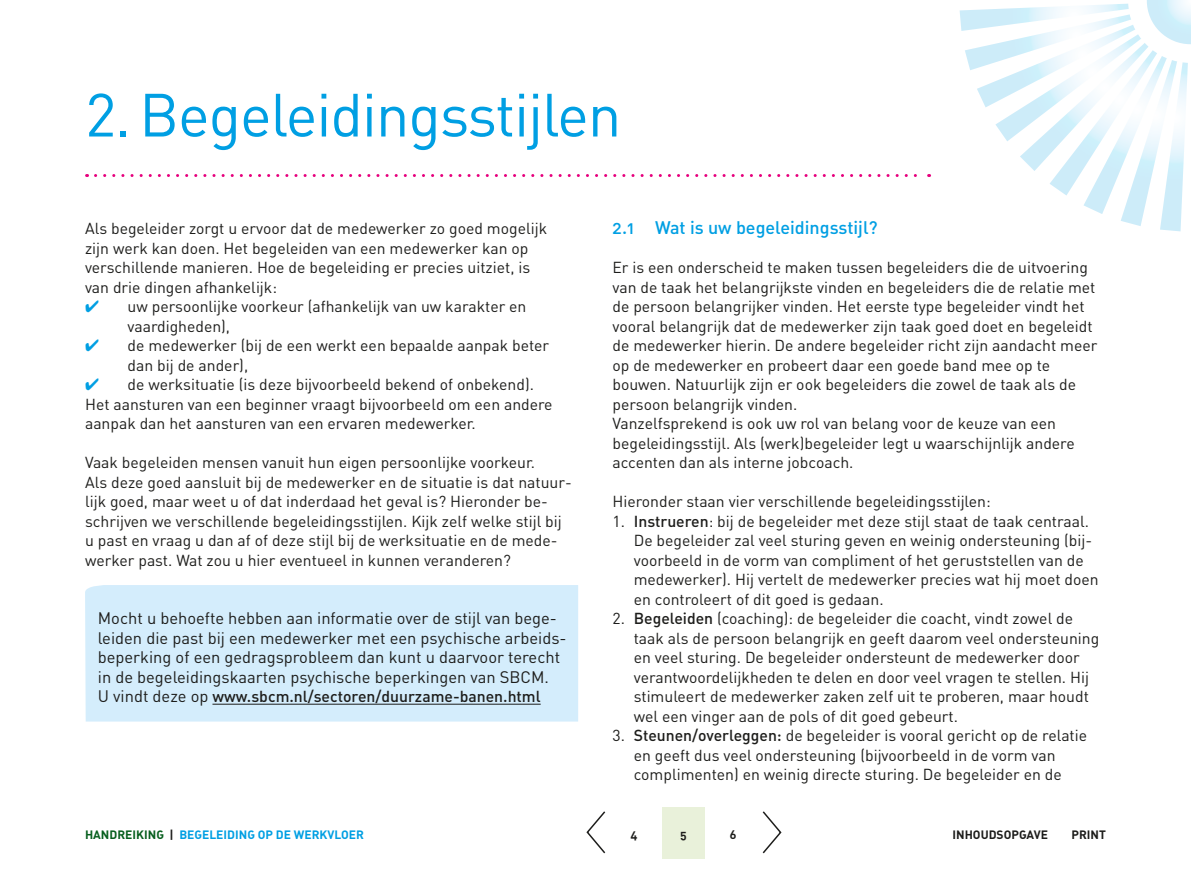
<style>
.page{position:relative;width:1191px;height:893px;background:#fff}
.page>*{position:absolute;margin:0;border:0;box-sizing:border-box;transform-origin:0 0}
.t1{font:60px "DIN";letter-spacing:-.02em;color:#009fe3}
.t2{font:18px "DIN Medium Alternate";color:#009fe3}
.t3{font:16.5px/19.5px "DIN";color:#1d1d1b}
.t4{font:15.75px/19.5px "DIN";color:#1d1d1b}
.t5{font:15.75px "DIN Medium Alternate";color:#1d1d1b}
.t6{font:12px "DIN Bold Alternate";color:#009fe3}
.t7{font:12px "DIN Bold Alternate";color:#1d1d1b}
.s1{color:#009fe3}
.s2{font-family:"DIN";font-size:16.5px}
.s3{font-family:"DIN Medium Alternate"}
.s4{color:#075f1e}
.s5{color:#1d1d1b}
</style>
<div class="page">
<div style="left:662px;top:808px;width:43px;height:51px;background:#e9f1da"></div>
<svg style="left:586px;top:811px;width:20px;height:43px"></svg>
<svg style="left:762px;top:811px;width:20px;height:43px"></svg>
<div style="left:85px;top:585px;width:493px;height:137px;background:#d4edfc"></div>
<svg style="left:95px;top:174px;width:834px;height:3px"></svg>
<hr style="left:212px;top:704px;width:328px;height:1px;background:#1d1d1b">
<svg style="left:959px;top:0;width:232px;height:231px"></svg>
<h1 class="t1" style="left:85px;top:77px;width:538px">2.Begeleidingsstijlen</h1>
<p class="t4" style="left:85px;top:218px;width:463px">Als begeleider zorgt u ervoor dat de medewerker zo goed mogelijk zijn werk kan doen. Het begeleiden van een medewerker kan op verschillende manieren. Hoe de begeleiding er precies uitziet, is van drie dingen afhankelijk:</p>
<p class="t4" style="left:128px;top:296px;width:400px;text-indent:-43px"><span class="s1">✔</span> uw persoonlijke voorkeur (afhankelijk van uw karakter en vaardigheden),</p>
<p class="t4" style="left:128px;top:335px;width:423px;text-indent:-43px"><span class="s1">✔</span> de medewerker (bij de een werkt een bepaalde aanpak beter dan bij de ander),</p>
<p class="t4" style="left:85px;top:374px;width:469px"><span class="s1">✔</span> de werksituatie (is deze bijvoorbeeld bekend of onbekend).<br>Het aansturen van een beginner vraagt bijvoorbeeld om een andere aanpak dan het aansturen van een ervaren medewerker.</p>
<p class="t4" style="left:85px;top:452px;width:488px">Vaak begeleiden mensen vanuit hun eigen persoonlijke voorkeur.<br>Als deze goed aansluit bij de medewerker en de situatie is dat natuur&shy;lijk goed, maar weet u of dat inderdaad het geval is? Hieronder be&shy;schrijven we verschillende begeleidingsstijlen. Kijk zelf welke stijl bij u past en vraag u dan af of deze stijl bij de werksituatie en de mede&shy;werker past. Wat zou u hier eventueel in kunnen veranderen?</p>
<p class="t3" style="left:98px;top:608px;width:470px">Mocht u behoefte hebben aan informatie over de stijl van bege&shy;leiden die past bij een medewerker met een psychische arbeids&shy;beperking of een gedragsprobleem dan kunt u daarvoor terecht in de begeleidingskaarten psychische beperkingen van SBCM.</p>
<p class="t5" style="left:98px;top:686px;width:444px"><span class="s2">U vindt deze op</span> www.sbcm.nl/sectoren/duurzame-banen.html</p>
<p class="t2" style="left:612px;top:216px;width:267px">2.1 Wat is uw begeleidingsstijl?</p>
<p class="t4" style="left:612px;top:257px;width:486px">Er is een onderscheid te maken tussen begeleiders die de uitvoering van de taak het belangrijkste vinden en begeleiders die de relatie met de persoon belangrijker vinden. Het eerste type begeleider vindt het vooral belangrijk dat de medewerker zijn taak goed doet en begeleidt de medewerker hierin. De andere begeleider richt zijn aandacht meer op de medewerker en probeert daar een goede band mee op te bouwen. Natuurlijk zijn er ook begeleiders die zowel de taak als de persoon belangrijk vinden.<br>Vanzelfsprekend is ook uw rol van belang voor de keuze van een begeleidingsstijl. Als (werk)begeleider legt u waarschijnlijk andere accenten dan als interne jobcoach.</p>
<p class="t4" style="left:612px;top:491px;width:380px">Hieronder staan vier verschillende begeleidingsstijlen:</p>
<p class="t4" style="left:634px;top:511px;width:466px;text-indent:-21px">1. <span class="s3">Instrueren</span>: bij de begeleider met deze stijl staat de taak centraal.<br>De begeleider zal veel sturing geven en weinig ondersteuning (bij&shy;voorbeeld in de vorm van compliment of het geruststellen van de medewerker). Hij vertelt de medewerker precies wat hij moet doen en controleert of dit goed is gedaan.</p>
<p class="t4" style="left:634px;top:608px;width:467px;text-indent:-21px">2. <span class="s3">Begeleiden</span> (coaching): de begeleider die coacht, vindt zowel de taak als de persoon belangrijk en geeft daarom veel ondersteuning en veel sturing. De begeleider ondersteunt de medewerker door verantwoordelijkheden te delen en door veel vragen te stellen. Hij stimuleert de medewerker zaken zelf uit te proberen, maar houdt wel een vinger aan de pols of dit goed gebeurt.</p>
<p class="t4" style="left:634px;top:725px;width:455px;text-indent:-21px">3. <span class="s3">Steunen/overleggen:</span> de begeleider is vooral gericht op de relatie en geeft dus veel ondersteuning (bijvoorbeeld in de vorm van complimenten) en weinig directe sturing. De begeleider en de</p>
<p class="t6" style="left:85px;top:826px;width:280px"><span class="s4">HANDREIKING</span> <span class="s5">|</span> BEGELEI DI NG OP DE WERKVLOER</p>
<p class="t7" style="left:630px;top:826px;width:9px">4</p>
<p class="t7" style="left:680px;top:826px;width:8px">5</p>
<p class="t7" style="left:730px;top:826px;width:8px">6</p>
<p class="t7" style="left:952px;top:826px;width:45px">INHOUDSO</p>
<p class="t7" style="left:1011px;top:826px;width:16px">PGAVE</p>
<p class="t7" style="left:1071px;top:826px;width:36px">PRINT</p>
</div>
